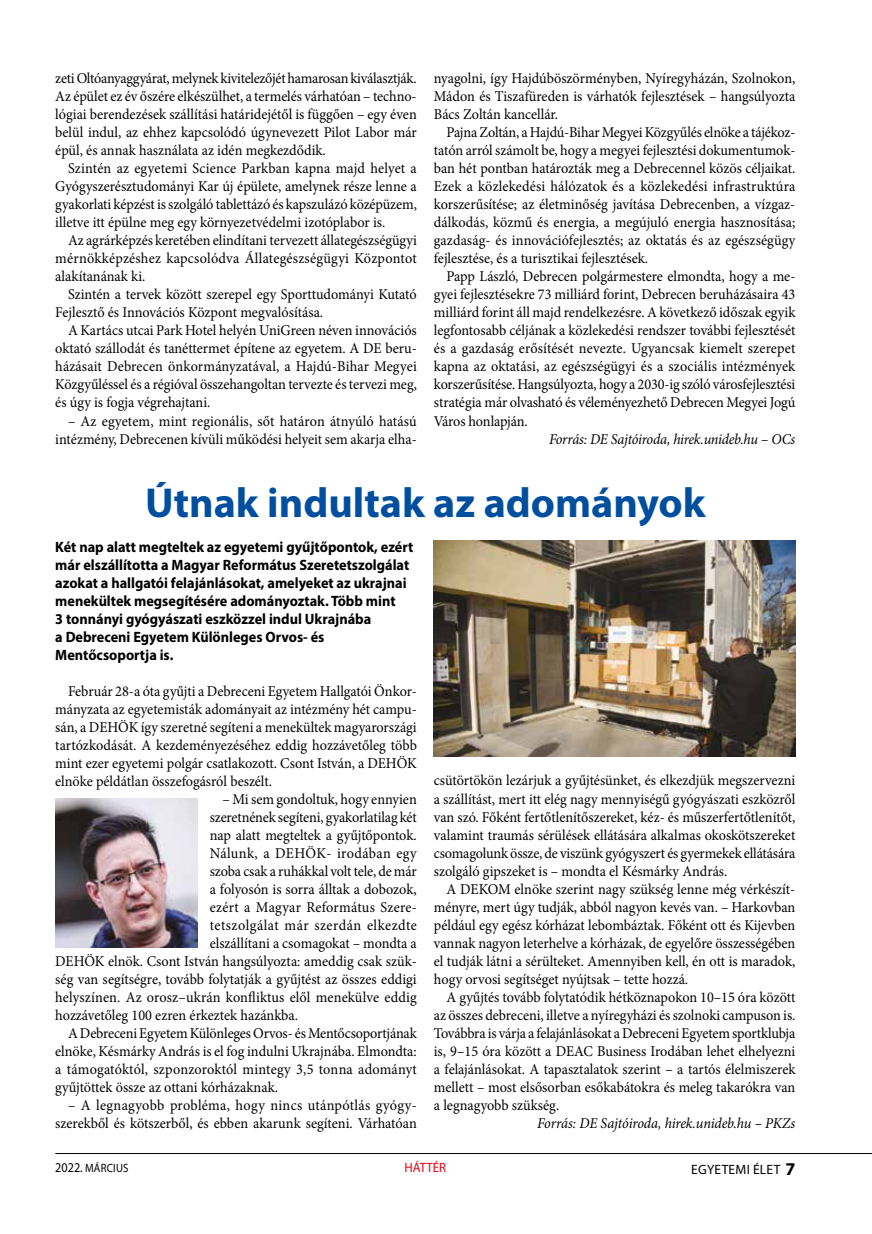
<style>
.page{position:relative;width:872px;height:1234px;background:#fff}
.page>*{position:absolute;margin:0;border:0;box-sizing:border-box;transform-origin:0 0}
.t1{font:700 42px "Myriad Pro";color:#004f9f}
.t2{font:15px/18px "Minion Pro";letter-spacing:-.005em;color:#000;text-align:justify;scale:.95 1}
.t3{font:700 15px/18px "Myriad Pro";color:#000;scale:.95 1}
.t4{font:italic 15px "Minion Pro";letter-spacing:-.015em;color:#000;scale:.95 1}
.t5{font:15px "Minion Pro";letter-spacing:.015em;color:#000;scale:.95 1}
.t6{font:13.5px "Myriad Pro";letter-spacing:.02em;color:#000}
.t7{font:13.5px "Myriad Pro";color:#e30613;scale:.95 1}
.t8{font:12px "Myriad Pro";letter-spacing:.02em;color:#000;scale:.9 1}
.s1{font-style:normal}
.s2{font-size:13.5px}
.s3{font-weight:700;font-size:18px}
</style>
<div class="page">
<hr style="left:55px;top:1152px;width:817px;height:1px;background:#000">
<img style="left:434px;top:540px;width:361px;height:216px">
<img style="left:55px;top:798px;width:142px;height:148px">
<p class="t2" style="left:55px;top:69px;width:382px">zeti Oltóanyaggyárat, melynek kivitelezőjét hamarosan kiválasztják.<br>Az épület ez év őszére elkészülhet, a termelés várhatóan – techno&shy;lógiai berendezések szállítási határidejétől is függően – egy éven belül indul, az ehhez kapcsolódó úgynevezett Pilot Labor már épül, és annak használata az idén megkezdődik.</p>
<p class="t2" style="left:55px;top:159px;width:382px;text-indent:13px">Szintén az egyetemi Science Parkban kapna majd helyet a Gyógyszerésztudományi Kar új épülete, amelynek része lenne a gyakorlati képzést is szolgáló tablettázó és kapszulázó középüzem, illetve itt épülne meg egy környezetvédelmi izotóplabor is.</p>
<p class="t2" style="left:55px;top:231px;width:382px;text-indent:13px">Az agrárképzés keretében elindítani tervezett állategészségügyi mérnökképzéshez kapcsolódva Állategészségügyi Központot alakítanának ki.</p>
<p class="t2" style="left:55px;top:285px;width:382px;text-indent:13px">Szintén a tervek között szerepel egy Sporttudományi Kutató<br>Fejlesztő és Innovációs Központ megvalósítása.</p>
<p class="t2" style="left:55px;top:321px;width:382px;text-indent:13px">A Kartács utcai Park Hotel helyén UniGreen néven innovációs oktató szállodát és tanéttermet építene az egyetem. A DE beru&shy;házásait Debrecen önkormányzatával, a Hajdú-Bihar Megyei Közgyűléssel és a régióval összehangoltan tervezte és tervezi meg, és úgy is fogja végrehajtani.</p>
<p class="t2" style="left:55px;top:411px;width:382px;text-align:right">– Az egyetem, mint regionális, sőt határon átnyúló hatású intézmény, Debrecenen kívüli működési helyeit sem akarja elha-</p>
<p class="t2" style="left:434px;top:69px;width:382px">nyagolni, így Hajdúböszörményben, Nyíregyházán, Szolnokon, Mádon és Tiszafüreden is várhatók fejlesztések – hangsúlyozta Bács Zoltán kancellár.</p>
<p class="t2" style="left:434px;top:123px;width:382px;text-indent:13px">Pajna Zoltán, a Hajdú-Bihar Megyei Közgyűlés elnöke a tájékoz&shy;tatón arról számolt be, hogy a megyei fejlesztési dokumentumok&shy;ban hét pontban határozták meg a Debrecennel közös céljaikat.<br>Ezek a közlekedési hálózatok és a közlekedési infrastruktúra korszerűsítése; az életminőség javítása Debrecenben, a vízgaz&shy;dálkodás, közmű és energia, a megújuló energia hasznosítása; gazdaság- és innovációfejlesztés; az oktatás és az egészségügy fejlesztése, és a turisztikai fejlesztések.</p>
<p class="t2" style="left:446px;top:267px;width:369px">Papp László, Debrecen polgármestere elmondta, hogy a me-</p>
<p class="t2" style="left:434px;top:285px;width:382px">gyei fejlesztésekre 73 milliárd forint, Debrecen beruházásaira 43</p>
<p class="t2" style="left:434px;top:303px;width:382px">milliárd forint áll majd rendelkezésre. A következő időszak egyik</p>
<p class="t2" style="left:434px;top:321px;width:382px">legfontosabb céljának a közlekedési rendszer további fejlesztését</p>
<p class="t2" style="left:434px;top:339px;width:382px">és a gazdaság erősítését nevezte. Ugyancsak kiemelt szerepet</p>
<p class="t2" style="left:434px;top:357px;width:382px">kapna az oktatási, az egészségügyi és a szociális intézmények</p>
<p class="t2" style="left:434px;top:375px;width:382px">korszerűsítése. Hangsúlyozta, hogy a 2030-ig szóló városfejlesztési</p>
<p class="t2" style="left:434px;top:393px;width:382px">stratégia már olvasható és véleményezhető Debrecen Megyei Jogú</p>
<p class="t2" style="left:434px;top:411px;width:100px">Város honlapján.</p>
<p class="t4" style="left:549px;top:428px;width:261px">Forrás: DE Sajtóiroda, hirek.unideb.hu <span class="s1">–</span> OCs</p>
<h1 class="t1" style="left:145px;top:475px;width:562px">Útnak indultak az adományok</h1>
<p class="t3" style="left:55px;top:537px;width:378px">Két nap alatt megteltek az egyetemi gyűjtőpontok, ezért már elszállította a Magyar Református Szeretetszolgálat azokat a hallgatói felajánlásokat, amelyeket az ukrajnai menekültek megsegítésére adományoztak. Több mint<br>3 tonnányi gyógyászati eszközzel indul Ukrajnába<br>a Debreceni Egyetem Különleges Orvos- és Mentőcsoportja is.</p>
<p class="t2" style="left:55px;top:682px;width:382px;text-indent:13px">Február 28-a óta gyűjti a Debreceni Egyetem Hallgatói Önkor&shy;mányzata az egyetemisták adományait az intézmény hét campu&shy;sán, a DEHÖK így szeretné segíteni a menekültek magyarországi tartózkodását. A kezdeményezéséhez eddig hozzávetőleg több mint ezer egyetemi polgár csatlakozott. Csont István, a DEHÖK elnöke példátlan összefogásról beszélt.</p>
<p class="t2" style="left:222px;top:790px;width:206px">– Mi sem gondoltuk, hogy ennyien</p>
<p class="t2" style="left:210px;top:808px;width:219px">szeretnének segíteni, gyakorlatilag két</p>
<p class="t2" style="left:210px;top:826px;width:219px">nap alatt megteltek a gyűjtőpontok.</p>
<p class="t5" style="left:210px;top:842px;width:219px">Nálunk, a DEHÖK- irodában egy</p>
<p class="t2" style="left:210px;top:862px;width:219px">szoba csak a ruhákkal volt tele, de már</p>
<p class="t2" style="left:210px;top:880px;width:219px">a folyosón is sorra álltak a dobozok,</p>
<p class="t2" style="left:210px;top:898px;width:219px">ezért a Magyar Református Szere-</p>
<p class="t2" style="left:210px;top:916px;width:219px">tetszolgálat már szerdán elkezdte</p>
<p class="t2" style="left:210px;top:934px;width:219px">elszállítani a csomagokat – mondta a</p>
<p class="t2" style="left:55px;top:952px;width:382px">DEHÖK elnök. Csont István hangsúlyozta: ameddig csak szük-</p>
<p class="t2" style="left:55px;top:970px;width:382px">ség van segítségre, tovább folytatják a gyűjtést az összes eddigi</p>
<p class="t2" style="left:55px;top:988px;width:382px">helyszínen. Az orosz–ukrán konfliktus elől menekülve eddig</p>
<p class="t2" style="left:55px;top:1006px;width:257px">hozzávetőleg 100 ezren érkeztek hazánkba.</p>
<p class="t2" style="left:68px;top:1024px;width:369px">A Debreceni Egyetem Különleges Orvos- és Mentőcsoportjának</p>
<p class="t2" style="left:55px;top:1042px;width:382px">elnöke, Késmárky András is el fog indulni Ukrajnába. Elmondta:</p>
<p class="t2" style="left:55px;top:1060px;width:382px">a támogatóktól, szponzoroktól mintegy 3,5 tonna adományt</p>
<p class="t2" style="left:55px;top:1078px;width:236px">gyűjtöttek össze az ottani kórházaknak.</p>
<p class="t2" style="left:55px;top:1096px;width:382px;text-align:right">– A legnagyobb probléma, hogy nincs utánpótlás gyógy&shy;szerekből és kötszerből, és ebben akarunk segíteni. Várhatóan</p>
<p class="t2" style="left:434px;top:771px;width:382px">csütörtökön lezárjuk a gyűjtésünket, és elkezdjük megszervezni a szállítást, mert itt elég nagy mennyiségű gyógyászati eszközről van szó. Főként fertőtlenítőszereket, kéz- és műszerfertőtlenítőt, valamint traumás sérülések ellátására alkalmas okoskötszereket csomagolunk össze, de viszünk gyógyszert és gyermekek ellátására szolgáló gipszeket is – mondta el Késmárky András.</p>
<p class="t2" style="left:434px;top:879px;width:382px;text-indent:13px">A DEKOM elnöke szerint nagy szükség lenne még vérkészít&shy;ményre, mert úgy tudják, abból nagyon kevés van. – Harkovban például egy egész kórházat lebombáztak. Főként ott és Kijevben vannak nagyon leterhelve a kórházak, de egyelőre összességében el tudják látni a sérülteket. Amennyiben kell, én ott is maradok, hogy orvosi segítséget nyújtsak – tette hozzá.</p>
<p class="t2" style="left:434px;top:987px;width:382px;text-indent:13px">A gyűjtés tovább folytatódik hétköznapokon 10–15 óra között az összes debreceni, illetve a nyíregyházi és szolnoki campuson is.<br>Továbbra is várja a felajánlásokat a Debreceni Egyetem sportklubja is, 9–15 óra között a DEAC Business Irodában lehet elhelyezni a felajánlásokat. A tapasztalatok szerint – a tartós élelmiszerek mellett – most elsősorban esőkabátokra és meleg takarókra van a legnagyobb szükség.</p>
<p class="t4" style="left:537px;top:1112px;width:273px">Forrás: DE Sajtóiroda, hirek.unideb.hu – PKZs</p>
<p class="t8" style="left:55px;top:1159px;width:83px"><span class="s2">2022.</span> MÁRCIUS</p>
<p class="t7" style="left:404px;top:1158px;width:45px">HÁTTÉR</p>
<p class="t6" style="left:691px;top:1160px;width:106px">EGYETEMI ÉLET <span class="s3">7</span></p>
</div>
